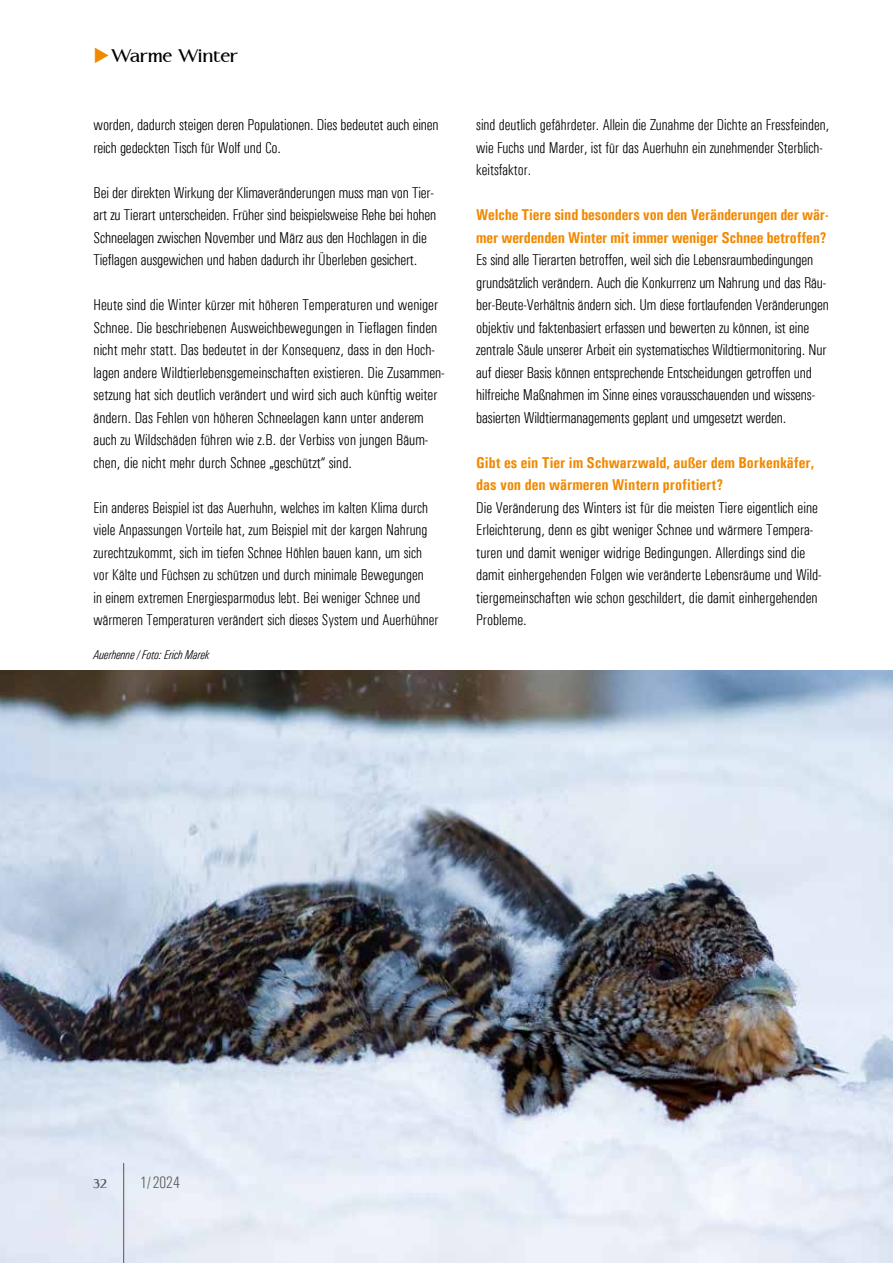
<style>
.page{position:relative;width:893px;height:1263px;background:#fff}
.page>*{position:absolute;margin:0;border:0;box-sizing:border-box;transform-origin:0 0}
.t1{font:700 24px "Aperto";letter-spacing:-.01em;color:#000;scale:.95 1}
.t2{font:300 condensed 16.5px "Univers";color:#565655}
.t3{font:700 16.5px "Aperto";color:#565655}
.t4{font:300 condensed 15.75px/22.5px "Univers";color:#000}
.t5{font:700 15.75px/22.5px "Univers Condensed";letter-spacing:-.01em;color:#f18900}
.t6{font:italic 300 condensed 12.75px "Univers";letter-spacing:-.02em;color:#000}
.s1{color:#f18900}
</style>
<div class="page">
<img style="left:0;top:670px;width:893px;height:593px">
<hr style="left:123px;top:1163px;width:1px;height:100px;background:#565655">
<h1 class="t1" style="left:94px;top:40px;width:153px"><span class="s1">◆</span>Warme Winter</h1>
<p class="t4" style="left:94px;top:114px;width:347px">worden, dadurch steigen deren Populationen. Dies bedeutet auch einen reich gedeckten Tisch für Wolf und Co.</p>
<p class="t4" style="left:94px;top:181px;width:344px">Bei der direkten Wirkung der Klimaveränderungen muss man von Tier&shy;art zu Tierart unterscheiden. Früher sind beispielsweise Rehe bei hohen Schneelagen zwischen November und März aus den Hochlagen in die Tieflagen ausgewichen und haben dadurch ihr Überleben gesichert.</p>
<p class="t4" style="left:94px;top:294px;width:353px">Heute sind die Winter kürzer mit höheren Temperaturen und weniger Schnee. Die beschriebenen Ausweichbewegungen in Tieflagen finden nicht mehr statt. Das bedeutet in der Konsequenz, dass in den Hoch&shy;lagen andere Wildtierlebensgemeinschaften existieren. Die Zusammen&shy;setzung hat sich deutlich verändert und wird sich auch künftig weiter ändern. Das Fehlen von höheren Schneelagen kann unter anderem auch zu Wildschäden führen wie z.B. der Verbiss von jungen Bäum&shy;chen, die nicht mehr durch Schnee „geschützt“ sind.</p>
<p class="t4" style="left:94px;top:496px;width:346px">Ein anderes Beispiel ist das Auerhuhn, welches im kalten Klima durch viele Anpassungen Vorteile hat, zum Beispiel mit der kargen Nahrung zurechtzukommt, sich im tiefen Schnee Höhlen bauen kann, um sich vor Kälte und Füchsen zu schützen und durch minimale Bewegungen<br>in einem extremen Energiesparmodus lebt. Bei weniger Schnee und wärmeren Temperaturen verändert sich dieses System und Auerhühner</p>
<p class="t6" style="left:94px;top:648px;width:118px">Auerhenne / Foto: Erich Marek</p>
<p class="t4" style="left:476px;top:114px;width:354px">sind deutlich gefährdeter. Allein die Zunahme der Dichte an Fressfeinden, wie Fuchs und Marder, ist für das Auerhuhn ein zunehmender Sterblich&shy;keitsfaktor.</p>
<p class="t5" style="left:476px;top:203px;width:354px">Welche Tiere sind besonders von den Veränderungen der wär&shy;mer werdenden Winter mit immer weniger Schnee betroffen?</p>
<p class="t4" style="left:476px;top:249px;width:354px">Es sind alle Tierarten betroffen, weil sich die Lebensraumbedingungen grundsätzlich verändern. Auch die Konkurrenz um Nahrung und das Räu&shy;ber-Beute-Verhältnis ändern sich. Um diese fortlaufenden Veränderungen objektiv und faktenbasiert erfassen und bewerten zu können, ist eine zentrale Säule unserer Arbeit ein systematisches Wildtiermonitoring. Nur auf dieser Basis können entsprechende Entscheidungen getroffen und hilfreiche Maßnahmen im Sinne eines vorausschauenden und wissens&shy;basierten Wildtiermanagements geplant und umgesetzt werden.</p>
<p class="t5" style="left:476px;top:451px;width:339px">Gibt es ein Tier im Schwarzwald, außer dem Borkenkäfer, das von den wärmeren Wintern profitiert?</p>
<p class="t4" style="left:476px;top:496px;width:347px">Die Veränderung des Winters ist für die meisten Tiere eigentlich eine Erleichterung, denn es gibt weniger Schnee und wärmere Tempera&shy;turen und damit weniger widrige Bedingungen. Allerdings sind die damit einhergehenden Folgen wie veränderte Lebensräume und Wild&shy;tiergemeinschaften wie schon geschildert, die damit einhergehenden Probleme.</p>
<p class="t3" style="left:94px;top:1172px;width:15px">32</p>
<p class="t2" style="left:140px;top:1172px;width:41px">1/ 2024</p>
</div>
